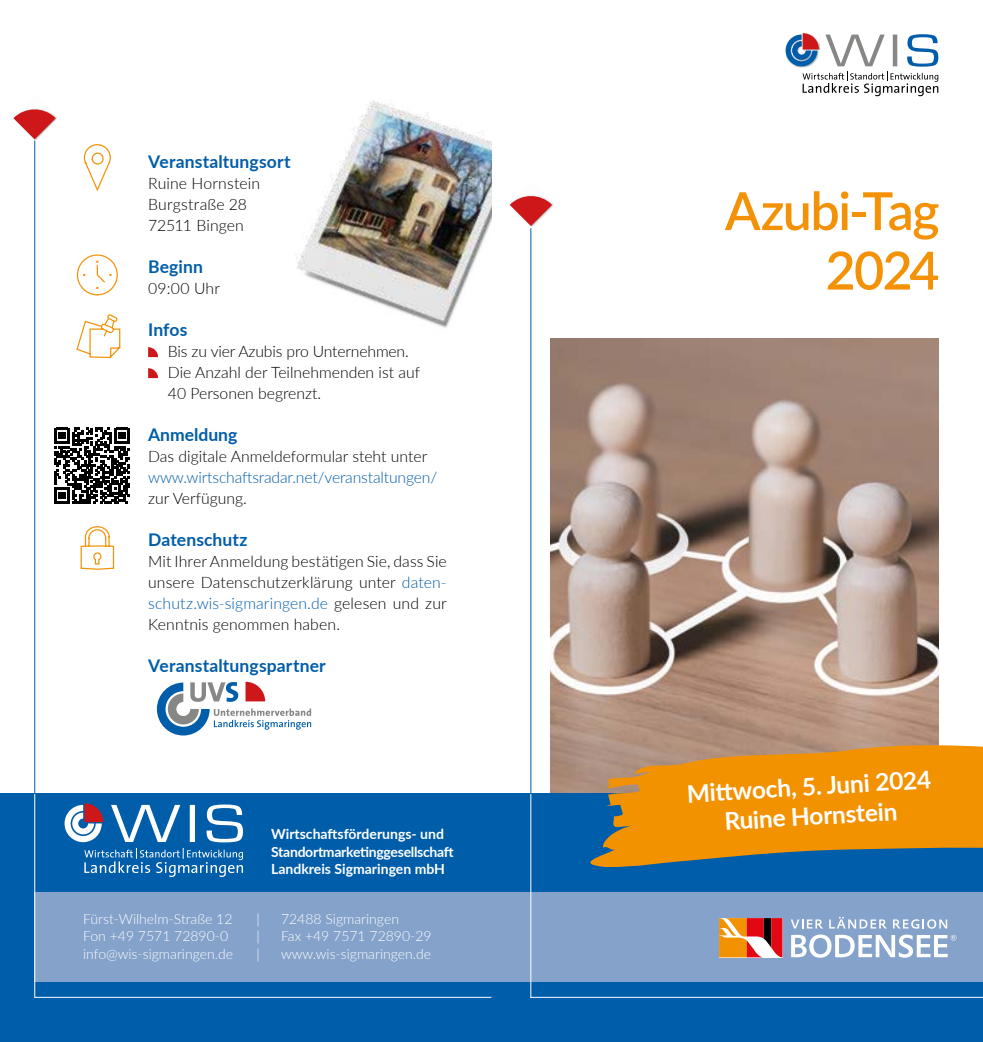
<style>
.page{position:relative;width:983px;height:1042px;background:#fff}
.page>*{position:absolute;margin:0;border:0;box-sizing:border-box;transform-origin:0 0}
.t1{font:600 52.5px/59.5px "Lato";letter-spacing:-.03em;color:#f39207;text-align:right}
.t2{font:700 24.5px/29.9px "Lato";color:#fff;text-align:center}
.t3{font:700 17.5px "Lato";letter-spacing:.005em;color:#005da9}
.t4{font:300 15.75px/21px "Lato";color:#000}
.t5{font:300 15.75px "Lato";letter-spacing:-.01em;color:#005da9}
.t6{font:300 14px "Lato";color:#fff}
.t7{font:700 14px/17.5px "Lato";color:#fff}
.s1{color:#005da9}
</style>
<div class="page">
<img style="left:550px;top:339px;width:388px;height:455px">
<div style="left:0;top:794px;width:982px;height:248px;background:#005da9"></div>
<div style="left:34px;top:892px;width:948px;height:90px;background:#84a2ca"></div>
<hr style="left:35px;top:997px;width:456px;height:1px;background:#fff">
<hr style="left:34px;top:141px;width:1px;height:656px;background:#005da9">
<svg style="left:13px;top:109px;width:43px;height:30px"></svg>
<svg style="left:83px;top:144px;width:28px;height:48px"></svg>
<svg style="left:76px;top:254px;width:42px;height:42px"></svg>
<svg style="left:76px;top:314px;width:45px;height:45px"></svg>
<svg style="left:148px;top:347px;width:10px;height:10px"></svg>
<svg style="left:148px;top:368px;width:10px;height:10px"></svg>
<svg style="left:80px;top:526px;width:35px;height:44px"></svg>
<img style="left:296px;top:101px;width:195px;height:227px">
<hr style="left:530px;top:228px;width:1px;height:566px;background:#005da9">
<svg style="left:509px;top:195px;width:43px;height:31px"></svg>
<svg style="left:54px;top:428px;width:76px;height:76px"></svg>
<svg style="left:157px;top:682px;width:154px;height:53px"></svg>
<hr style="left:34px;top:794px;width:1px;height:204px;background:#fff">
<svg style="left:785px;top:33px;width:153px;height:63px"></svg>
<svg style="left:573px;top:742px;width:409px;height:125px;fill:#f39200"></svg>
<svg style="left:791px;top:919px;width:32px;height:9px"></svg>
<svg style="left:829px;top:917px;width:57px;height:11px"></svg>
<svg style="left:893px;top:919px;width:53px;height:9px"></svg>
<svg style="left:719px;top:918px;width:63px;height:39px"></svg>
<svg style="left:791px;top:934px;width:165px;height:23px"></svg>
<hr style="left:530px;top:997px;width:452px;height:1px;background:#fff">
<hr style="left:530px;top:794px;width:1px;height:204px;background:#fff">
<svg style="left:64px;top:803px;width:39px;height:39px"></svg>
<svg style="left:206px;top:804px;width:37px;height:38px"></svg>
<svg style="left:111px;top:805px;width:84px;height:37px"></svg>
<svg style="left:84px;top:848px;width:159px;height:29px"></svg>
<p class="t3" style="left:148px;top:155px;width:144px">Veranstaltungsort</p>
<p class="t4" style="left:148px;top:174px;width:113px">Ruine Hornstein<br>Burgstraße 28<br>72511 Bingen</p>
<p class="t3" style="left:148px;top:260px;width:56px">Beginn</p>
<p class="t4" style="left:148px;top:279px;width:73px">09:00 Uhr</p>
<p class="t3" style="left:148px;top:323px;width:41px">Infos</p>
<p class="t4" style="left:168px;top:342px;width:253px">Bis zu vier Azubis pro Unternehmen.<br>Die Anzahl der Teilnehmenden ist auf<br>40 Personen begrenzt.</p>
<p class="t3" style="left:148px;top:428px;width:91px">Anmeldung</p>
<p class="t4" style="left:148px;top:447px;width:280px">Das digitale Anmeldeformular steht unter</p>
<p class="t5" style="left:148px;top:466px;width:290px">www.wirtscha昀琀sradar.net/veranstaltungen/</p>
<p class="t4" style="left:148px;top:489px;width:100px">zur Verfügung.</p>
<p class="t3" style="left:148px;top:533px;width:101px">Datenschutz</p>
<p class="t4" style="left:148px;top:550px;width:300px;text-align:justify">Mit Ihrer Anmeldung bestä琀椀gen Sie, dass Sie unsere Datenschutzerklärung unter <span class="s1">daten&shy;schutz.wis-sigmaringen.de</span> gelesen und zur Kenntnis genommen haben.</p>
<p class="t3" style="left:148px;top:659px;width:179px">Veranstaltungspartner</p>
<p class="t7" style="left:271px;top:824px;width:184px">Wirtscha昀琀sförderungs- und<br>Standortmarke琀椀nggesellscha昀琀<br>Landkreis Sigmaringen mbH</p>
<p class="t6" style="left:83px;top:909px;width:151px">Fürst-Wilhelm-Straße 12</p>
<p class="t6" style="left:256px;top:909px;width:5px">|</p>
<p class="t6" style="left:281px;top:909px;width:119px">72488 Sigmaringen</p>
<p class="t6" style="left:83px;top:926px;width:146px">Fon +49 7571 72890-0</p>
<p class="t6" style="left:256px;top:926px;width:5px">|</p>
<p class="t6" style="left:281px;top:926px;width:152px">Fax +49 7571 72890-29</p>
<p class="t6" style="left:83px;top:944px;width:151px">info@wis-sigmaringen.de</p>
<p class="t6" style="left:256px;top:944px;width:5px">|</p>
<p class="t6" style="left:281px;top:944px;width:152px">www.wis-sigmaringen.de</p>
<h1 class="t1" style="left:724px;top:186px;width:216px">Azubi-Tag<br>2024</h1>
<h2 class="t2" style="left:685px;top:779px;width:246px;rotate:-4deg">Mi琀琀woch, 5. Juni 2024<br>Ruine Hornstein</h2>
</div>
